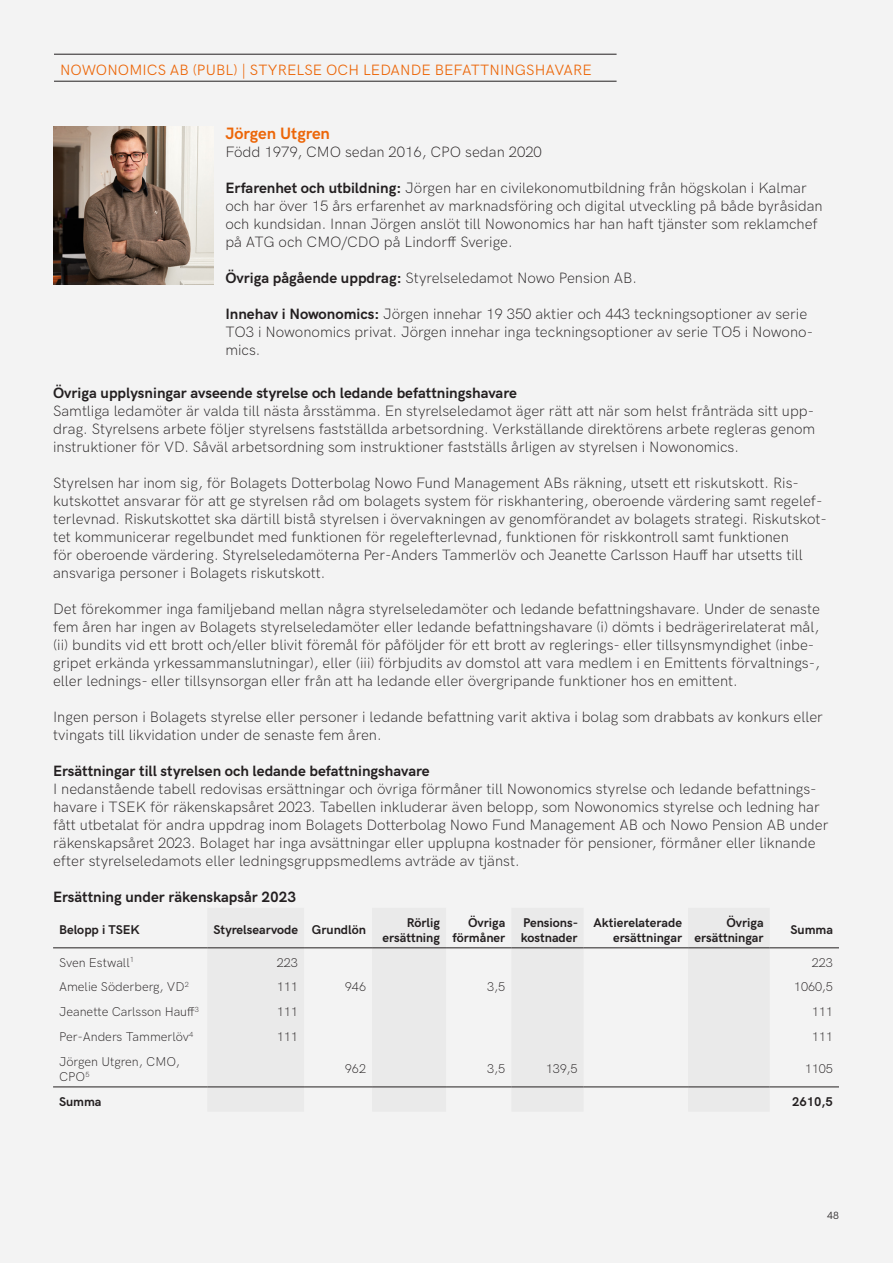
<style>
.page{position:relative;width:893px;height:1263px;background:#f3f3f3}
.page>*{position:absolute;margin:0;border:0;box-sizing:border-box;transform-origin:0 0}
.t1{font:700 16.5px "HK Grotesk";color:#ec6608}
.t2{font:300 15px/18px "HK Grotesk";color:#231f20}
.t3{font:700 15px "HK Grotesk";color:#231f20}
.t4{font:15px "HK Grotesk";letter-spacing:.005em;color:#ec6608}
.t5{font:700 12.75px/15.3px "HK Grotesk";color:#231f20;text-align:right}
.t6{font:300 12.75px/15.3px "HK Grotesk";color:#231f20}
.t7{font:10.5px "HK Grotesk";color:#231f20}
.s1{font-weight:700}
</style>
<div class="page">
<hr style="left:54px;top:54px;width:563px;height:1px;background:#231f20">
<hr style="left:54px;top:81px;width:563px;height:1px;background:#231f20">
<img style="left:53px;top:126px;width:160px;height:158px">
<svg style="left:207px;top:948px;width:563px;height:139px;fill:#eaeaea"></svg>
<hr style="left:53px;top:947px;width:154px;height:1px;background:#231f20">
<hr style="left:207px;top:947px;width:97px;height:1px;background:#231f20">
<hr style="left:304px;top:947px;width:68px;height:1px;background:#231f20">
<hr style="left:372px;top:947px;width:74px;height:1px;background:#231f20">
<hr style="left:446px;top:947px;width:65px;height:1px;background:#231f20">
<hr style="left:511px;top:947px;width:73px;height:1px;background:#231f20">
<hr style="left:584px;top:947px;width:104px;height:1px;background:#231f20">
<hr style="left:688px;top:947px;width:82px;height:1px;background:#231f20">
<hr style="left:770px;top:947px;width:69px;height:1px;background:#231f20">
<hr style="left:53px;top:1087px;width:154px;height:1px;background:#231f20">
<hr style="left:207px;top:1087px;width:97px;height:1px;background:#231f20">
<hr style="left:304px;top:1087px;width:68px;height:1px;background:#231f20">
<hr style="left:372px;top:1087px;width:74px;height:1px;background:#231f20">
<hr style="left:446px;top:1087px;width:65px;height:1px;background:#231f20">
<hr style="left:511px;top:1087px;width:73px;height:1px;background:#231f20">
<hr style="left:584px;top:1087px;width:104px;height:1px;background:#231f20">
<hr style="left:688px;top:1087px;width:82px;height:1px;background:#231f20">
<hr style="left:770px;top:1087px;width:69px;height:1px;background:#231f20">
<p class="t4" style="left:60px;top:59px;width:533px">NOWONOMICS AB (PUBL) | STYRELSE OCH LEDANDE BEFATTNINGSHAVARE</p>
<p class="t1" style="left:225px;top:121px;width:106px">Jörgen Utgren</p>
<p class="t2" style="left:225px;top:142px;width:318px">Född 1979, CMO sedan 2016, CPO sedan 2020</p>
<p class="t2" style="left:225px;top:178px;width:599px"><span class="s1">Erfarenhet och utbildning:</span> Jörgen har en civilekonomutbildning från högskolan i Kalmar och har över 15 års erfarenhet av marknadsföring och digital utveckling på både byråsidan och kundsidan. Innan Jörgen anslöt till Nowonomics har han haft tjänster som reklamchef på ATG och CMO/CDO på Lindorff Sverige.</p>
<p class="t2" style="left:225px;top:268px;width:413px"><span class="s1">Övriga pågående uppdrag:</span> Styrelseledamot Nowo Pension AB.</p>
<p class="t2" style="left:225px;top:304px;width:589px"><span class="s1">Innehav i Nowonomics:</span> Jörgen innehar 19 350 aktier och 443 teckningsoptioner av serie<br>TO3 i Nowonomics privat. Jörgen innehar inga teckningsoptioner av serie TO5 i Nowono&shy;mics.</p>
<p class="t3" style="left:53px;top:381px;width:465px">Övriga upplysningar avseende styrelse och ledande befattningshavare</p>
<p class="t2" style="left:53px;top:400px;width:764px;text-align:justify">Samtliga ledamöter är valda till nästa årsstämma. En styrelseledamot äger rätt att när som helst frånträda sitt upp&shy;drag. Styrelsens arbete följer styrelsens fastställda arbetsordning. Verkställande direktörens arbete regleras genom instruktioner för VD. Såväl arbetsordning som instruktioner fastställs årligen av styrelsen i Nowonomics.</p>
<p class="t2" style="left:53px;top:472px;width:775px">Styrelsen har inom sig, för Bolagets Dotterbolag Nowo Fund Management ABs räkning, utsett ett riskutskott. Ris&shy;kutskottet ansvarar för att ge styrelsen råd om bolagets system för riskhantering, oberoende värdering samt regelef&shy;terlevnad. Riskutskottet ska därtill bistå styrelsen i övervakningen av genomförandet av bolagets strategi. Riskutskot&shy;tet kommunicerar regelbundet med funktionen för regelefterlevnad, funktionen för riskkontroll samt funktionen<br>för oberoende värdering. Styrelseledamöterna Per-Anders Tammerlöv och Jeanette Carlsson Hauff har utsetts till ansvariga personer i Bolagets riskutskott.</p>
<p class="t2" style="left:53px;top:598px;width:768px">Det förekommer inga familjeband mellan några styrelseledamöter och ledande befattningshavare. Under de senaste fem åren har ingen av Bolagets styrelseledamöter eller ledande befattningshavare (i) dömts i bedrägerirelaterat mål, (ii) bundits vid ett brott och/eller blivit föremål för påföljder för ett brott av reglerings- eller tillsynsmyndighet (inbe&shy;gripet erkända yrkessammanslutningar), eller (iii) förbjudits av domstol att vara medlem i en Emittents förvaltnings-, eller lednings- eller tillsynsorgan eller från att ha ledande eller övergripande funktioner hos en emittent.</p>
<p class="t2" style="left:53px;top:706px;width:771px">Ingen person i Bolagets styrelse eller personer i ledande befattning varit aktiva i bolag som drabbats av konkurs eller tvingats till likvidation under de senaste fem åren.</p>
<p class="t3" style="left:53px;top:759px;width:378px">Ersättningar till styrelsen och ledande befattningshavare</p>
<p class="t2" style="left:53px;top:778px;width:777px">I nedanstående tabell redovisas ersättningar och övriga förmåner till Nowonomics styrelse och ledande befattnings&shy;havare i TSEK för räkenskapsåret 2023. Tabellen inkluderar även belopp, som Nowonomics styrelse och ledning har fått utbetalat för andra uppdrag inom Bolagets Dotterbolag Nowo Fund Management AB och Nowo Pension AB under räkenskapsåret 2023. Bolaget har inga avsättningar eller upplupna kostnader för pensioner, förmåner eller liknande efter styrelseledamots eller ledningsgruppsmedlems avträde av tjänst.</p>
<p class="t3" style="left:53px;top:885px;width:245px">Ersättning under räkenskapsår 2023</p>
<p class="t5" style="left:59px;top:921px;width:82px">Belopp i TSEK</p>
<p class="t5" style="left:213px;top:921px;width:154px">Styrelsearvode Grundlön</p>
<p class="t5" style="left:383px;top:913px;width:59px">Rörlig ersättning</p>
<p class="t5" style="left:453px;top:913px;width:54px">Övriga förmåner</p>
<p class="t5" style="left:521px;top:913px;width:59px;text-align:left">Pensions&shy;kostnader</p>
<p class="t5" style="left:593px;top:913px;width:90px">Aktierelaterade ersättningar</p>
<p class="t5" style="left:695px;top:913px;width:71px">Övriga ersättningar</p>
<p class="t5" style="left:790px;top:921px;width:44px">Summa</p>
<p class="t6" style="left:59px;top:953px;width:76px">Sven Estwall<sup>1</sup></p>
<p class="t6" style="left:277px;top:953px;width:23px">223</p>
<p class="t6" style="left:812px;top:953px;width:23px">223</p>
<p class="t6" style="left:59px;top:978px;width:131px">Amelie Söderberg, VD<sup>2</sup></p>
<p class="t6" style="left:277px;top:978px;width:23px">111</p>
<p class="t6" style="left:345px;top:978px;width:23px">946</p>
<p class="t6" style="left:487px;top:978px;width:20px">3,5</p>
<p class="t6" style="left:794px;top:978px;width:41px">1060,5</p>
<p class="t6" style="left:59px;top:1003px;width:141px">Jeanette Carlsson Hauff<sup>3</sup></p>
<p class="t6" style="left:277px;top:1003px;width:23px">111</p>
<p class="t6" style="left:812px;top:1003px;width:23px">111</p>
<p class="t6" style="left:59px;top:1028px;width:136px">Per-Anders Tammerlöv<sup>4</sup></p>
<p class="t6" style="left:277px;top:1028px;width:23px">111</p>
<p class="t6" style="left:812px;top:1028px;width:23px">111</p>
<p class="t6" style="left:59px;top:1052px;width:122px">Jörgen Utgren, CMO,<br>CPO<sup>5</sup></p>
<p class="t6" style="left:345px;top:1060px;width:23px">962</p>
<p class="t6" style="left:487px;top:1060px;width:20px">3,5</p>
<p class="t6" style="left:546px;top:1060px;width:33px">139,5</p>
<p class="t6" style="left:805px;top:1060px;width:30px">1105</p>
<p class="t5" style="left:59px;top:1093px;width:44px">Summa</p>
<p class="t5" style="left:792px;top:1093px;width:42px">2610,5</p>
<p class="t7" style="left:827px;top:1208px;width:13px">48</p>
</div>
